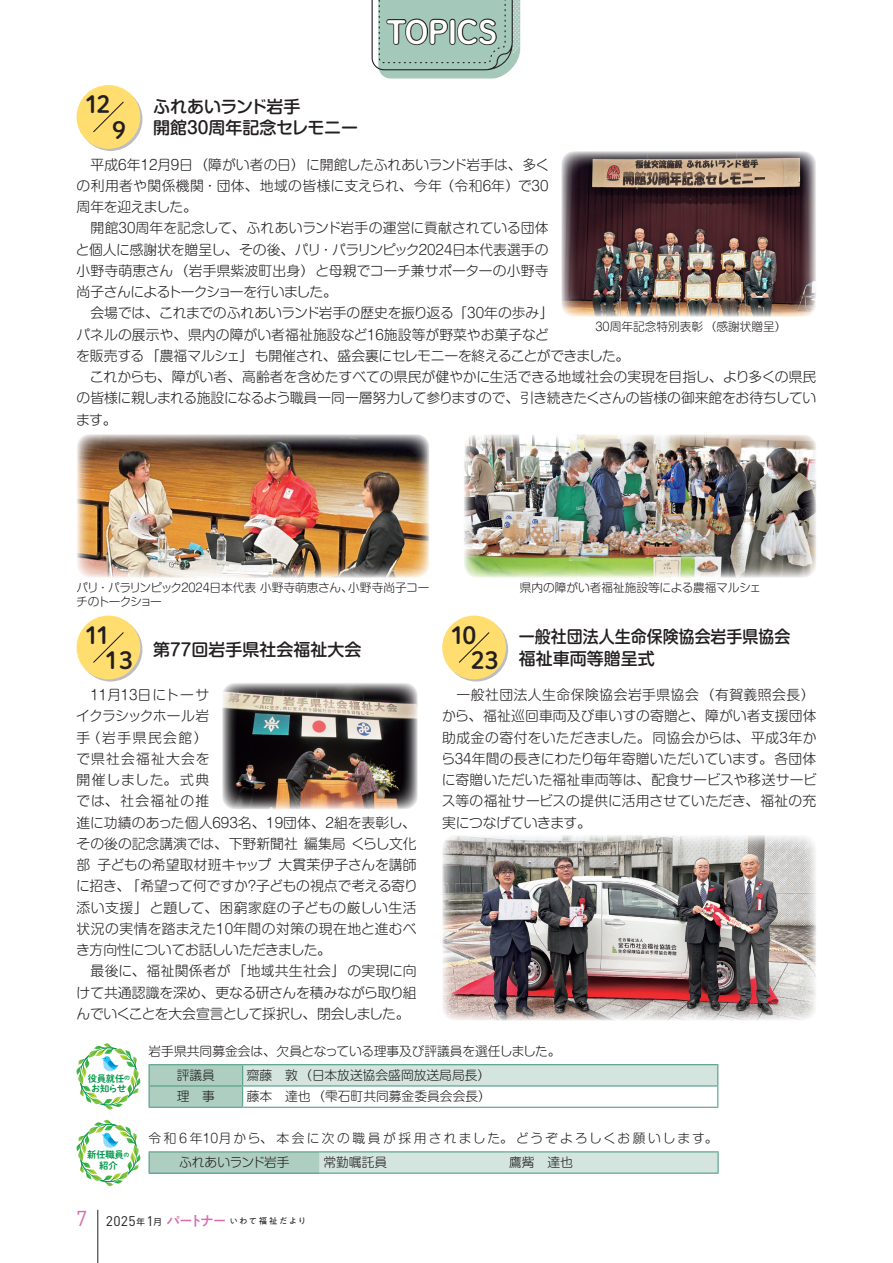
<style>
.page{position:relative;width:893px;height:1263px;background:#fff}
.page>*{position:absolute;margin:0;border:0;box-sizing:border-box;transform-origin:0 0}
.t1{font:31.05px "P Shuei NM Go Std B";letter-spacing:-.02em;color:#fff}
.t2{font:23.4px/25.5px "P Shuei NM Go Std B";letter-spacing:-.1em;color:#231f20}
.t3{font:21.3px "DINOT";color:#da6dab}
.t4{font:500 16.95px/21.3px "Shin M Go Pr 6 N";color:#231f20}
.t5{font:500 16.95px/21.3px "Shin M Go Pr 6 N";color:#231f20;scale:.94 1}
.t6{font:300 13.8px/21.3px "Shin M Go Pr 6 N";color:#231f20}
.t7{font:300 13.8px "Shin M Go Pr 6 N";letter-spacing:.085em;color:#231f20}
.t8{font:300 13.8px "Shin M Go Pr 6 N";letter-spacing:-.025em;color:#231f20}
.t9{font:300 13.8px "Shin M Go Pr 6 N";letter-spacing:.06em;color:#231f20}
.t10{font:500 13.8px "PA1 Gothic Std N";letter-spacing:-.15em;color:#da6dab}
.t11{font:13.8px "DINOT";color:#231f20}
.t12{font:300 12.75px/23.9px "Shin M Go Pr 6 N";color:#231f20}
.t13{font:300 12.75px/23.9px "Shin M Go Pr 6 N";letter-spacing:.15em;color:#231f20}
.t14{font:300 11.7px "Shin M Go Pr 6 N";color:#231f20}
.t15{font:300 11.7px/13.8px "Shin M Go Pr 6 N";letter-spacing:-.03em;color:#231f20}
.t16{font:9.3px/10.6px "P Shuei NM Go Std B";letter-spacing:-.025em;color:#03984b;text-align:center}
.t17{font:8.55px "PA1 Gothic Std N";letter-spacing:.14em;color:#231f20}
.t18{font:8.55px "UD Shin Go Pr 6 N";color:#231f20}
.s1{font-size:6px}
.s2{font-family:"DINOT";font-size:13.8px}
</style>
<div class="page">
<svg style="left:372px;top:0;width:148px;height:79px;background:#99b5a9"></svg>
<svg style="left:79px;top:87px;width:63px;height:64px"></svg>
<div style="left:77px;top:85px;width:63px;height:64px;background:#ffde6f;border-radius:50%"></div>
<svg style="left:93px;top:101px;width:31px;height:32px"></svg>
<svg style="left:79px;top:618px;width:63px;height:63px"></svg>
<div style="left:77px;top:616px;width:63px;height:63px;background:#ffde6f;border-radius:50%"></div>
<svg style="left:93px;top:632px;width:31px;height:31px"></svg>
<img style="left:222px;top:683px;width:196px;height:126px">
<svg style="left:444px;top:618px;width:64px;height:63px"></svg>
<div style="left:442px;top:616px;width:64px;height:63px;background:#ffde6f;border-radius:50%"></div>
<svg style="left:458px;top:632px;width:32px;height:31px"></svg>
<img style="left:442px;top:835px;width:374px;height:186px">
<img style="left:561px;top:151px;width:255px;height:166px">
<img style="left:77px;top:434px;width:352px;height:144px">
<img style="left:464px;top:434px;width:352px;height:144px">
<div style="left:149px;top:1152px;width:170px;height:21px;background:#afcec2"></div>
<svg style="left:149px;top:1152px;width:1px;height:20px"></svg>
<hr style="left:149px;top:1151px;width:170px;height:1px;background:#4b9a7f">
<hr style="left:319px;top:1151px;width:186px;height:1px;background:#4b9a7f">
<hr style="left:505px;top:1151px;width:214px;height:1px;background:#4b9a7f">
<div style="left:319px;top:1152px;width:400px;height:20px;background:#d3e5de"></div>
<hr style="left:149px;top:1172px;width:170px;height:2px;background:#4b9a7f">
<hr style="left:319px;top:1172px;width:186px;height:2px;background:#4b9a7f">
<hr style="left:505px;top:1172px;width:214px;height:2px;background:#4b9a7f">
<div style="left:243px;top:1065px;width:475px;height:21px;background:#d3e5de"></div>
<hr style="left:149px;top:1064px;width:94px;height:1px;background:#4b9a7f">
<hr style="left:243px;top:1085px;width:475px;height:1px;background:#4b9a7f">
<hr style="left:149px;top:1107px;width:94px;height:1px;background:#4b9a7f">
<hr style="left:243px;top:1064px;width:475px;height:1px;background:#4b9a7f">
<svg style="left:149px;top:1065px;width:94px;height:42px;background:#a9cbbe"></svg>
<svg style="left:717px;top:1065px;width:1px;height:42px"></svg>
<hr style="left:243px;top:1107px;width:475px;height:1px;background:#4b9a7f">
<svg style="left:77px;top:1043px;width:63px;height:66px"></svg>
<svg style="left:77px;top:1120px;width:63px;height:66px"></svg>
<hr style="left:98px;top:1210px;width:1px;height:53px;background:#231f20">
<h1 class="t1" style="left:387px;top:9px;width:112px">TOPICS</h1>
<h2 class="t2" style="left:85px;top:91px;width:27px">12</h2>
<p class="t4" style="left:153px;top:95px;width:207px">ふれあいランド岩手<br>開館30周年記念セレモニー</p>
<p class="t6" style="left:179px;top:153px;width:372px">日（障がい者の日）に開館したふれあいランド岩手は、多く</p>
<h2 class="t2" style="left:112px;top:116px;width:15px">9</h2>
<p class="t6" style="left:76px;top:153px;width:742px">　平成<br>の利用者や関係機関・団体、地域の皆様に支えられ、今年（令和6年）で30<br>周年を迎えました。<br>　開館30周年を記念して、ふれあいランド岩手の運営に貢献されている団体<br>と個人に感謝状を贈呈し、その後、パリ・パラリンピック2024日本代表選手の<br>小野寺萌恵さん（岩手県紫波町出身）と母親でコーチ兼サポーターの小野寺<br>尚子さんによるトークショーを行いました。<br>　会場では、これまでのふれあいランド岩手の歴史を振り返る「30年の歩み「<br>パネルの展示や、県内の障がい者福祉施設など16施設等が野菜やお菓子など<br>を販売する「農福マルシェ」も開催され、盛会裏にセレモニーを終えることができました。<br>　これからも、障がい者、高齢者を含めたすべての県民が健やかに生活できる地域社会の実現を目指し、より多くの県民の皆様に親しまれる施設になるよう職員一同一層努力して参りますので、引き続きたくさんの皆様の御来館をお待ちしています。</p>
<p class="t6" style="left:127px;top:153px;width:46px">年12月</p>
<p class="t6" style="left:116px;top:153px;width:15px">６</p>
<p class="t6" style="left:168px;top:153px;width:15px">９</p>
<p class="t14" style="left:595px;top:317px;width:193px">30周年記念特別表彰（感謝状贈呈(</p>
<p class="t15" style="left:76px;top:580px;width:278px">パリ・パラリンピック2024日本代表小野寺萌恵さん、チのトークショー</p>
<p class="t14" style="left:520px;top:578px;width:243px">県内の障がい者福祉施設等による農福マルシェ</p>
<p class="t14" style="left:348px;top:578px;width:83px">小野寺尚子コー</p>
<h2 class="t2" style="left:471px;top:621px;width:29px;text-indent:-20px">10<br>23</h2>
<h2 class="t2" style="left:105px;top:621px;width:29px;text-indent:-20px">11<br>13</h2>
<p class="t5" style="left:519px;top:625px;width:291px">一般社団法人生命保険協会岩手県協会福祉車両等贈呈式</p>
<p class="t6" style="left:442px;top:683px;width:376px;text-align:right">　一般社団法人生命保険協会岩手県協会（有賀義照会長(から、福祉巡回車両及び車いすの寄贈と、障がい者支援団体年か</p>
<p class="t4" style="left:153px;top:638px;width:210px">第77回岩手県社会福祉大会</p>
<p class="t6" style="left:76px;top:683px;width:135px;text-align:right">　11月13日にトーサイクラシックホール岩（岩手県民会館(</p>
<p class="t6" style="left:441px;top:726px;width:377px">助成金の寄付をいただきました。同協会からは、平成<br>ら34年間の長きにわたり毎年寄贈いただいています。各団体に寄贈いただいた福祉車両等は、配食サービスや移送サービス等の福祉サービスの提供に活用させていただき、福祉の充実につなげていきます。</p>
<p class="t6" style="left:77px;top:726px;width:15px">手</p>
<p class="t7" style="left:77px;top:747px;width:135px">で県社会福祉大会を</p>
<p class="t9" style="left:77px;top:769px;width:134px">開催しました。式典</p>
<p class="t7" style="left:77px;top:790px;width:134px">では、社会福祉の推</p>
<p class="t6" style="left:77px;top:811px;width:341px">進に功績のあった個人693名、19団体、2組を表彰し、</p>
<p class="t6" style="left:304px;top:832px;width:114px">編集局くらし文化</p>
<p class="t6" style="left:777px;top:726px;width:15px">３</p>
<p class="t6" style="left:278px;top:832px;width:140px;text-indent:-202px">その後の記念講演では、下野新聞社<br>大貫茉伊子さんを講師</p>
<p class="t6" style="left:97px;top:853px;width:175px">子どもの希望取材班キャップ</p>
<p class="t6" style="left:77px;top:853px;width:15px">部</p>
<p class="t8" style="left:256px;top:875px;width:163px">子どもの視点で考える寄り</p>
<p class="t6" style="left:76px;top:875px;width:342px">に招き、「希望って何ですか<br>添い支援」と題して、困窮家庭の子どもの厳しい生活状況の実情を踏まえた10年間の対策の現在地と進むべき方向性についてお話しいただきました。<br>　最後に、福祉関係者が「地域共生社会」の実現に向けて共通認識を深め、更なる研さんを積みながら取り組んでいくことを大会宣言として採択し、閉会しました。</p>
<p class="t6" style="left:245px;top:875px;width:15px">？</p>
<p class="t16" style="left:88px;top:1072px;width:44px">役員就任<span class="s1">の</span>お知らせ</p>
<p class="t16" style="left:87px;top:1149px;width:44px">新任職員<span class="s1">の</span>紹介</p>
<p class="t12" style="left:247px;top:1039px;width:315px;text-indent:-98px">岩手県共同募金会は、欠員となっている理事及び評議員を選任しました。齋藤　敦（日本放送協会盛岡放送局局長(</p>
<p class="t12" style="left:177px;top:1063px;width:40px">評議員</p>
<p class="t12" style="left:177px;top:1084px;width:40px">理　事</p>
<p class="t12" style="left:247px;top:1084px;width:246px">藤本　達也（雫石町共同募金委員会会長(</p>
<p class="t13" style="left:509px;top:1126px;width:210px;text-indent:-361px">令和６年10月から、本会に次の職員が採用されました。どうぞよろしくお願いします。鷹觜　達也</p>
<p class="t12" style="left:323px;top:1150px;width:65px">常勤嘱託員</p>
<p class="t12" style="left:179px;top:1150px;width:112px">ふれあいランド岩手</p>
<h3 class="t3" style="left:76px;top:1205px;width:13px">7</h3>
<p class="t10" style="left:167px;top:1213px;width:62px">パートナー</p>
<p class="t11" style="left:106px;top:1212px;width:31px">2025</p>
<p class="t18" style="left:136px;top:1215px;width:27px">年 月<span class="s2">1</span></p>
<p class="t17" style="left:229px;top:1216px;width:78px">いわて福祉だより</p>
</div>
